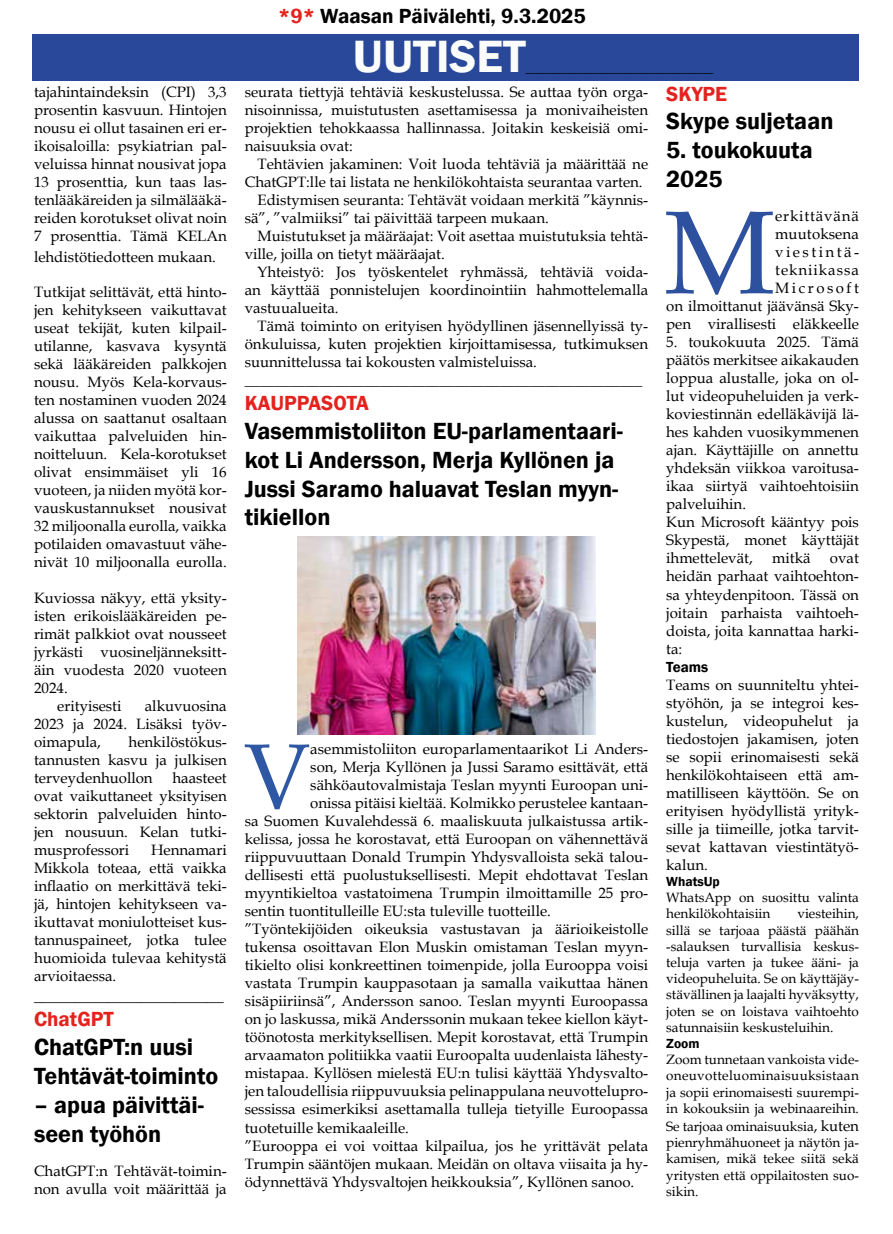
<style>
.page{position:relative;width:893px;height:1234px;background:#fff}
.page>*{position:absolute;margin:0;border:0;box-sizing:border-box;transform-origin:0 0}
.t1{font:118.05px "Book Antiqua";color:#2d519f}
.t2{font:92.4px "Book Antiqua";color:#2e57a4}
.t3{font:600 46.5px "Franklin Gothic";color:#fbfdfc}
.t4{font:600 24px/28.8px "Franklin Gothic";color:#000}
.t5{font:600 21px "Franklin Gothic";color:#000}
.t6{font:600 21px "Franklin Gothic";color:#e5231e}
.t7{font:16.5px "Book Antiqua";color:#000}
.t8{font:15px/18px "Book Antiqua";color:#000;text-align:justify}
.t9{font:600 15px "Franklin Gothic";color:#000}
.t10{font:13.5px/16.2px "Book Antiqua";color:#000;text-align:justify}
.t11{font:600 13.5px "Franklin Gothic";color:#000}
.s1{color:#e5231d}
.s2{font-size:15px}
</style>
<div class="page">
<div style="left:33px;top:34px;width:826px;height:47px;background:#2a4899"></div>
<img style="left:297px;top:536px;width:299px;height:197px">
<p class="t8" style="left:34px;top:82px;width:194px">tajahintaindeksin (CPI) 3,3 prosentin kasvuun. Hintojen nousu ei ollut tasainen eri er&shy;ikoisaloilla: psykiatrian pal&shy;veluissa hinnat nousivat jopa 13 prosenttia, kun taas las&shy;tenlääkäreiden ja silmälääkä&shy;reiden korotukset olivat noin 7 prosenttia. Tämä KELAn</p>
<p class="t8" style="left:34px;top:248px;width:183px">lehdistötiedotteen mukaan.</p>
<p class="t8" style="left:34px;top:282px;width:194px">Tutkijat selittävät, että hinto&shy;jen kehitykseen vaikuttavat useat tekijät, kuten kilpail&shy;utilanne, kasvava kysyntä sekä lääkäreiden palkkojen nousu. Myös Kela-korvaus&shy;ten nostaminen vuoden 2024 alussa on saattanut osaltaan vaikuttaa palveluiden hin&shy;noitteluun. Kela-korotukset olivat ensimmäiset yli 16 vuoteen, ja niiden myötä kor&shy;vauskustannukset nousivat 32 miljoonalla eurolla, vaikka potilaiden omavastuut vähe&shy;nivät 10 miljoonalla eurolla.</p>
<p class="t8" style="left:34px;top:588px;width:194px">Kuviossa näkyy, että yksity-</p>
<p class="t8" style="left:34px;top:606px;width:194px">isten erikoislääkäreiden pe-</p>
<p class="t8" style="left:34px;top:624px;width:194px">rimät palkkiot ovat nousseet</p>
<p class="t8" style="left:34px;top:642px;width:194px">jyrkästi vuosineljänneksitt-</p>
<p class="t8" style="left:34px;top:660px;width:194px">äin vuodesta 2020 vuoteen</p>
<p class="t8" style="left:34px;top:678px;width:35px">2024.</p>
<p class="t8" style="left:57px;top:696px;width:66px">erityisesti</p>
<p class="t8" style="left:34px;top:696px;width:194px;text-indent:111px">alkuvuosina 2023 ja 2024. Lisäksi työv&shy;oimapula,</p>
<p class="t8" style="left:34px;top:732px;width:194px;text-indent:95px">henkilöstökus&shy;tannusten kasvu ja julkisen terveydenhuollon</p>
<p class="t8" style="left:34px;top:768px;width:194px;text-indent:138px">haasteet ovat vaikuttaneet yksityisen sektorin palveluiden hinto&shy;jen nousuun. Kelan tutki&shy;musprofessori</p>
<p class="t8" style="left:34px;top:840px;width:194px;text-indent:117px">Hennamari Mikkola toteaa, että vaikka inflaatio on merkittävä teki&shy;jä, hintojen kehitykseen va&shy;ikuttavat moniulotteiset kus&shy;tannuspaineet, jotka tulee huomioida tulevaa kehitystä arvioitaessa.</p>
<p class="t7" style="left:34px;top:983px;width:191px">_______________________</p>
<h3 class="t6" style="left:34px;top:1006px;width:81px">ChatGPT</h3>
<h3 class="t4" style="left:34px;top:1032px;width:186px">ChatGPT:n uusi<br>Tehtävät-toiminto</h3>
<h3 class="t4" style="left:34px;top:1090px;width:171px">– apua päivittäi&shy;seen työhön</h3>
<p class="t8" style="left:34px;top:1160px;width:194px">ChatGPT:n Tehtävät-toimin&shy;non avulla voit määrittää ja</p>
<h3 class="t5" style="left:278px;top:3px;width:309px"><span class="s1">*9*</span> Waasan Päivälehti, 9.3.2025</h3>
<h3 class="t3" style="left:353px;top:28px;width:174px">UUTISET</h3>
<p class="t8" style="left:526px;top:58px;width:189px">_________________________</p>
<p class="t8" style="left:245px;top:82px;width:405px">seurata tiettyjä tehtäviä keskustelussa. Se auttaa työn orga&shy;nisoinnissa, muistutusten asettamisessa ja monivaiheisten projektien tehokkaassa hallinnassa. Joitakin keskeisiä omi&shy;naisuuksia ovat:</p>
<p class="t8" style="left:257px;top:154px;width:392px">Tehtävien jakaminen: Voit luoda tehtäviä ja määrittää ne</p>
<p class="t8" style="left:245px;top:172px;width:399px">ChatGPT:lle tai listata ne henkilökohtaista seurantaa varten.</p>
<p class="t8" style="left:257px;top:190px;width:392px">Edistymisen seuranta: Tehtävät voidaan merkitä ”käynnis-</p>
<p class="t8" style="left:245px;top:208px;width:306px">sä”, ”valmiiksi” tai päivittää tarpeen mukaan.</p>
<p class="t8" style="left:257px;top:226px;width:392px">Muistutukset ja määräajat: Voit asettaa muistutuksia tehtä-</p>
<p class="t8" style="left:245px;top:244px;width:202px">ville, joilla on tietyt määräajat.</p>
<p class="t8" style="left:257px;top:262px;width:392px">Yhteistyö: Jos työskentelet ryhmässä, tehtäviä voida-</p>
<p class="t8" style="left:245px;top:280px;width:405px">an käyttää ponnistelujen koordinointiin hahmottelemalla</p>
<p class="t8" style="left:245px;top:298px;width:95px">vastuualueita.</p>
<p class="t8" style="left:257px;top:316px;width:392px">Tämä toiminto on erityisen hyödyllinen jäsennellyissä ty-</p>
<p class="t8" style="left:245px;top:334px;width:405px">önkuluissa, kuten projektien kirjoittamisessa, tutkimuksen</p>
<p class="t8" style="left:245px;top:352px;width:294px">suunnittelussa tai kokousten valmisteluissa.</p>
<p class="t8" style="left:245px;top:370px;width:399px">_____________________________________________________</p>
<h3 class="t6" style="left:245px;top:390px;width:126px">KAUPPASOTA</h3>
<h3 class="t4" style="left:245px;top:417px;width:380px">Vasemmistoliiton EU-parlamentaari&shy;kot Li Andersson, Merja Kyllönen ja<br>Jussi Saramo haluavat Teslan myyn&shy;tikiellon</h3>
<h2 class="t2" style="left:244px;top:712px;width:68px">V</h2>
<p class="t8" style="left:310px;top:739px;width:339px">asemmistoliiton europarlamentaarikot Li Anders-</p>
<p class="t8" style="left:310px;top:757px;width:339px">son, Merja Kyllönen ja Jussi Saramo esittävät, että</p>
<p class="t8" style="left:310px;top:775px;width:339px">sähköautovalmistaja Teslan myynti Euroopan uni-</p>
<p class="t8" style="left:310px;top:793px;width:339px">onissa pitäisi kieltää. Kolmikko perustelee kantaan-</p>
<p class="t8" style="left:245px;top:811px;width:405px">sa Suomen Kuvalehdessä 6. maaliskuuta julkaistussa artik-</p>
<p class="t8" style="left:245px;top:829px;width:405px">kelissa, jossa he korostavat, että Euroopan on vähennettävä</p>
<p class="t8" style="left:245px;top:847px;width:405px">riippuvuuttaan Donald Trumpin Yhdysvalloista sekä talou-</p>
<p class="t8" style="left:245px;top:865px;width:405px">dellisesti että puolustuksellisesti. Mepit ehdottavat Teslan</p>
<p class="t8" style="left:245px;top:883px;width:405px">myyntikieltoa vastatoimena Trumpin ilmoittamille 25 pro-</p>
<p class="t8" style="left:245px;top:901px;width:308px">sentin tuontitulleille EU:sta tuleville tuotteille.</p>
<p class="t8" style="left:245px;top:919px;width:405px">”Työntekijöiden oikeuksia vastustavan ja äärioikeistolle</p>
<p class="t8" style="left:245px;top:937px;width:405px">tukensa osoittavan Elon Muskin omistaman Teslan myyn-</p>
<p class="t8" style="left:245px;top:955px;width:405px">tikielto olisi konkreettinen toimenpide, jolla Eurooppa voisi</p>
<p class="t8" style="left:245px;top:973px;width:405px">vastata Trumpin kauppasotaan ja samalla vaikuttaa hänen</p>
<p class="t8" style="left:245px;top:991px;width:405px">sisäpiiriinsä”, Andersson sanoo. Teslan myynti Euroopassa</p>
<p class="t8" style="left:245px;top:1009px;width:405px">on jo laskussa, mikä Anderssonin mukaan tekee kiellon käyt-</p>
<p class="t8" style="left:245px;top:1027px;width:405px">töönotosta merkityksellisen. Mepit korostavat, että Trumpin</p>
<p class="t8" style="left:245px;top:1045px;width:405px">arvaamaton politiikka vaatii Euroopalta uudenlaista lähesty-</p>
<p class="t8" style="left:245px;top:1063px;width:405px">mistapaa. Kyllösen mielestä EU:n tulisi käyttää Yhdysvalto-</p>
<p class="t8" style="left:245px;top:1081px;width:405px">jen taloudellisia riippuvuuksia pelinappulana neuvottelupro-</p>
<p class="t8" style="left:245px;top:1099px;width:405px">sessissa esimerkiksi asettamalla tulleja tietyille Euroopassa</p>
<p class="t8" style="left:245px;top:1117px;width:166px">tuotetuille kemikaaleille.</p>
<p class="t8" style="left:245px;top:1135px;width:405px">”Eurooppa ei voi voittaa kilpailua, jos he yrittävät pelata</p>
<p class="t8" style="left:245px;top:1153px;width:405px">Trumpin sääntöjen mukaan. Meidän on oltava viisaita ja hy-</p>
<p class="t8" style="left:245px;top:1171px;width:391px">ödynnettävä Yhdysvaltojen heikkouksia”, Kyllönen sanoo.</p>
<h3 class="t6" style="left:666px;top:81px;width:63px">SKYPE</h3>
<h3 class="t4" style="left:666px;top:107px;width:169px">Skype suljetaan</h3>
<h3 class="t4" style="left:666px;top:136px;width:148px">5. toukokuuta<br>2025</h3>
<h1 class="t1" style="left:663px;top:171px;width:113px">M</h1>
<p class="t8" style="left:666px;top:207px;width:194px;text-align:right">erkittävänä<br>muutoksena<br>viestintä-<br>tekniikassa<br>Microsoft<br>on ilmoittanut jäävänsä Sky&shy;pen virallisesti eläkkeelle</p>
<p class="t8" style="left:666px;top:333px;width:194px;text-align:left">5. toukokuuta 2025. Tämä päätös merkitsee aikakauden loppua alustalle, joka on ol&shy;lut videopuheluiden ja verk&shy;koviestinnän edelläkävijä lä&shy;hes kahden vuosikymmenen ajan. Käyttäjille on annettu yhdeksän viikkoa varoitusa&shy;ikaa siirtyä vaihtoehtoisiin palveluihin.<br>Kun Microsoft kääntyy pois<br>Skypestä, monet käyttäjät ihmettelevät,</p>
<p class="t8" style="left:772px;top:549px;width:40px">mitkä</p>
<p class="t8" style="left:666px;top:549px;width:194px;text-indent:164px">ovat heidän parhaat vaihtoehton&shy;sa yhteydenpitoon. Tässä on joitain parhaista vaihtoeh&shy;doista, joita kannattaa harki&shy;ta:</p>
<p class="t9" style="left:666px;top:657px;width:44px">Teams</p>
<p class="t8" style="left:666px;top:675px;width:194px">Teams on suunniteltu yhtei&shy;styöhön, ja se integroi kes&shy;kustelun, videopuhelut ja tiedostojen jakamisen, joten se sopii erinomaisesti sekä henkilökohtaiseen että am&shy;matilliseen käyttöön. Se on erityisen hyödyllistä yrityk&shy;sille ja tiimeille, jotka tarvit&shy;sevat kattavan viestintätyö&shy;kalun.</p>
<p class="t11" style="left:666px;top:872px;width:55px">WhatsUp</p>
<p class="t10" style="left:666px;top:888px;width:194px">WhatsApp on suosittu valinta henkilökohtaisiin</p>
<p class="t10" style="left:666px;top:905px;width:194px;text-indent:131px">viesteihin, sillä se tarjoaa päästä päähän -salauksen turvallisia keskus&shy;teluja varten ja tukee ääni- ja videopuheluita. Se on käyttäjäy&shy;stävällinen ja laajalti hyväksytty, joten se on loistava vaihtoehto satunnaisiin keskusteluihin.</p>
<p class="t11" style="left:666px;top:1034px;width:35px">Zoom</p>
<p class="t10" style="left:666px;top:1050px;width:194px">Zoom tunnetaan vankoista vide&shy;oneuvotteluominaisuuksistaan ja sopii erinomaisesti suurempi&shy;in kokouksiin ja webinaareihin.</p>
<p class="t10" style="left:666px;top:1117px;width:194px">Se tarjoaa ominaisuuksia<span class="s2">, kuten </span>pienryhmähuoneet ja näytön ja&shy;kamisen, mikä tekee siitä sekä yritysten että oppilaitosten suo&shy;sikin.</p>
</div>
